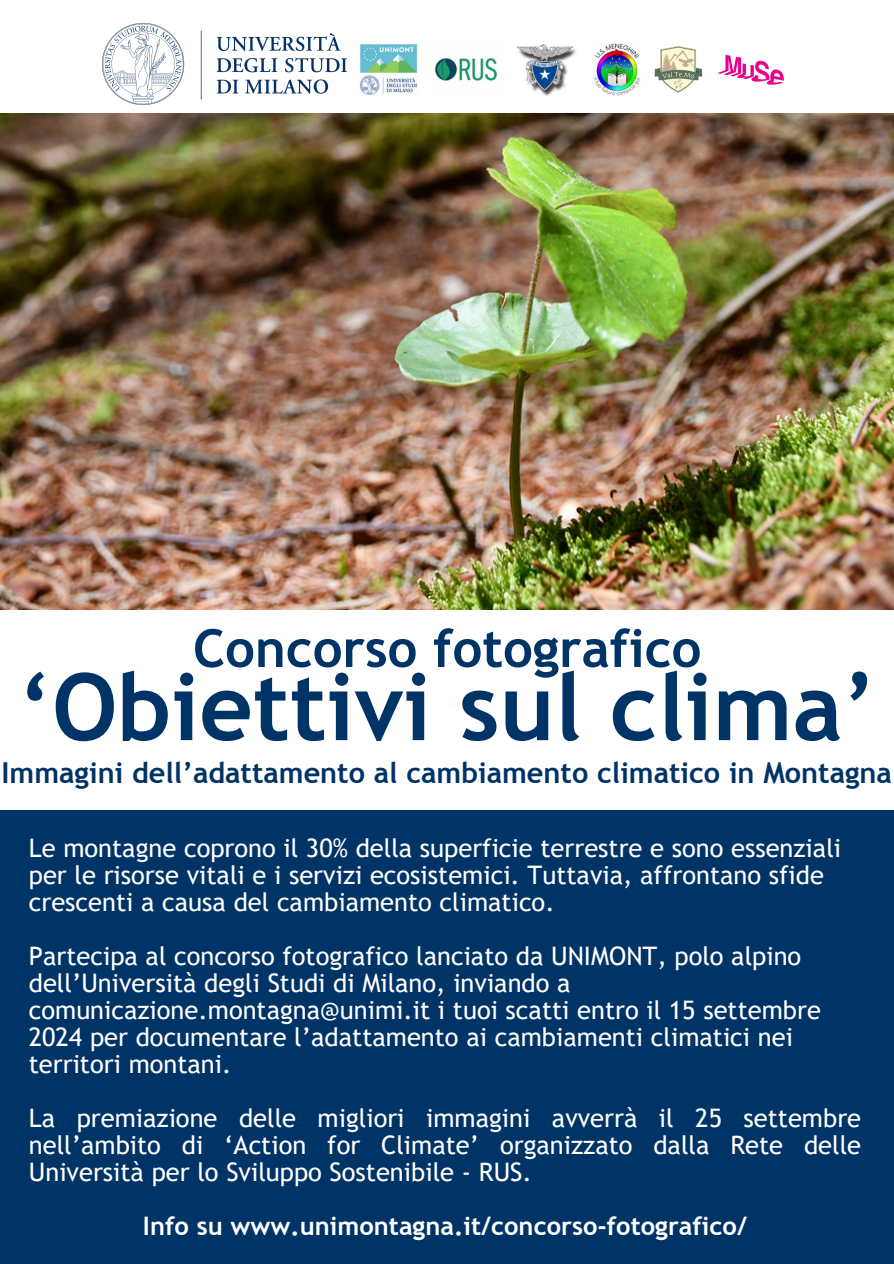
<style>
.page{position:relative;width:894px;height:1264px;background:#fff}
.page>*{position:absolute;margin:0;border:0;box-sizing:border-box;transform-origin:0 0}
.t1{font:700 93px "Trebuchet MS";color:#036}
.t2{font:700 52.5px "Trebuchet MS";color:#036}
.t3{font:700 28.8px "Trebuchet MS";color:#036}
.t4{font:25.5px/27px "Trebuchet MS";color:#fff}
.t5{font:700 25.5px "Trebuchet MS";color:#fff}
.t6{font:12px "Nourd";color:#fff}
</style>
<div class="page">
<div style="left:0;top:810px;width:893px;height:452px;background:#036"></div>
<hr style="left:22px;top:872px;width:267px;height:3px;background:#036">
<hr style="left:22px;top:1169px;width:267px;height:3px;background:#036">
<img style="left:360px;top:44px;width:57px;height:51px">
<img style="left:103px;top:23px;width:244px;height:82px">
<img style="left:435px;top:58px;width:62px;height:23px">
<img style="left:517px;top:44px;width:59px;height:51px">
<img style="left:593px;top:43px;width:47px;height:52px">
<img style="left:654px;top:46px;width:48px;height:47px">
<img style="left:717px;top:54px;width:67px;height:31px">
<img style="left:0;top:113px;width:893px;height:496px">
<h4 class="t2" style="left:193px;top:617px;width:509px">Concorso fotografico</h4>
<h4 class="t1" style="left:18px;top:653px;width:859px">‘Obiettivi sul clima’</h4>
<h3 class="t3" style="left:2px;top:756px;width:891px">Immagini dell’adattamento al cambiamento climatico in Montagna</h3>
<p class="t4" style="left:29px;top:834px;width:813px">Le montagne coprono il 30% della superficie terrestre e sono essenziali per le risorse vitali e i servizi ecosistemici. Tuttavia, affrontano sfide crescenti a causa del cambiamento climatico.</p>
<p class="t4" style="left:29px;top:942px;width:793px">Partecipa al concorso fotografico lanciato da UNIMONT, polo alpino dell’Università degli Studi di Milano, inviando a comunicazione.montagna@unimi.it i tuoi scatti entro il 15 settembre 2024 per documentare l’adattamento ai cambiamenti climatici nei territori montani.</p>
<p class="t4" style="left:29px;top:1104px;width:833px;text-align:justify">La premiazione delle migliori immagini avverrà il 25 settembre nell’ambito di ‘Action for Climate’ organizzato dalla Rete delle Università per lo Sviluppo Sostenibile - RUS.</p>
<p class="t5" style="left:143px;top:1210px;width:605px">Info su www.unimontagna.it/concorso-fotografico/</p>
<p class="t6" style="left:653px;top:1214px;width:165px">Via Morino 8, 25048 Edolo BS</p>
</div>
